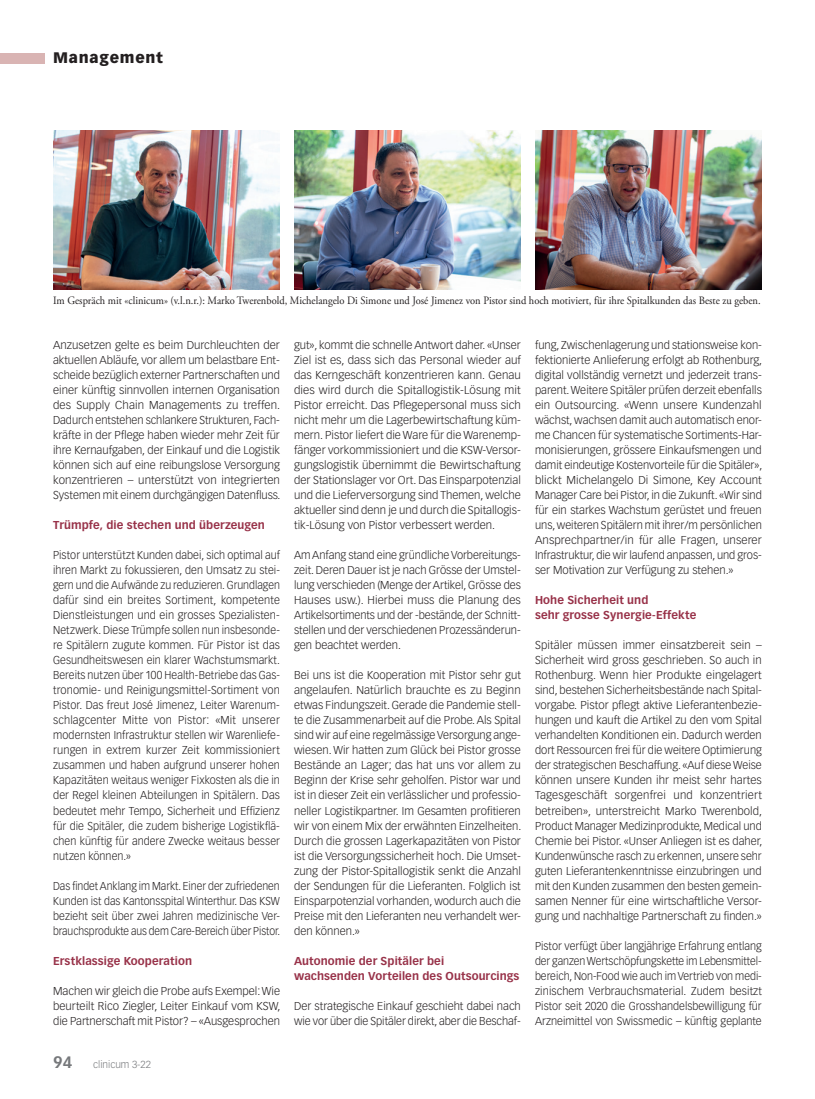
<style>
.page{position:relative;width:815px;height:1099px;background:#fff}
.page>*{position:absolute;margin:0;border:0;box-sizing:border-box;transform-origin:0 0}
.t1{font:900 15px "Vectora LT Std";letter-spacing:.05em;color:#231f20}
.Lauftext{font:300 11.25px/15px "Vectora LT Std";color:#231f20;text-align:justify}
.Lauftext-2{font:300 11.25px/15px "Vectora LT Std";color:#231f20;text-align:justify;scale:.96 1}
.Lauftext-3{font:300 11.25px/15px "Vectora LT Std";color:#231f20;text-align:justify;scale:.94 1}
.ZT_MM{font:700 11.25px/15px "Vectora LT Std";letter-spacing:.005em;color:#983249}
.Legende{font:11.25px "Adobe Garamond Pro";color:#231f20;scale:.93 1}
.t2{font:300 10px "Vectora LT Std";color:#76787b}
.s1{font-weight:700;font-size:16.25px}
</style>
<div class="page">
<div style="left:0;top:53px;width:45px;height:10px;background:#d9b4b3"></div>
<img style="left:535px;top:130px;width:227px;height:159px">
<img style="left:294px;top:130px;width:227px;height:159px">
<img style="left:53px;top:130px;width:227px;height:159px">
<h1 class="t1" style="left:53px;top:49px;width:111px">Management</h1>
<p class="Legende" style="left:53px;top:294px;width:762px">Im Gespräch mit «clinicum» (v.l.n.r.): Marko Twerenbold, Michelangelo Di Simone und José Jimenez von Pistor sind hoch motiviert, für ihre Spitalkunden das Beste zu geben.</p>
<p class="Lauftext" style="left:53px;top:338px;width:229px">Anzusetzen gelte es beim Durchleuchten der aktuellen Abläufe, vor allem um belastbare Ent&shy;scheide bezüglich externer Partnerschaften und einer künftig sinnvollen internen Organisation des Supply Chain Managements zu treffen.<br>Dadurch entstehen schlankere Strukturen, Fach&shy;kräfte in der Pflege haben wieder mehr Zeit für ihre Kernaufgaben, der Einkauf und die Logistik können sich auf eine reibungslose Versorgung konzentrieren – unterstützt von integrierten Systemen mit einem durchgängigen Datenfluss.</p>
<p class="ZT_MM" style="left:53px;top:518px;width:213px">Trümpfe, die stechen und überzeugen</p>
<p class="Lauftext-2" style="left:53px;top:548px;width:238px">Pistor unterstützt Kunden dabei, sich optimal auf ihren Markt zu fokussieren, den Umsatz zu stei&shy;gern und die Aufwände zu reduzieren. Grundlagen dafür sind ein breites Sortiment, kompetente Dienstleistungen und ein grosses Spezialisten-Netzwerk. Diese Trümpfe sollen nun insbesonde&shy;re Spitälern zugute kommen. Für Pistor ist das Gesundheitswesen ein klarer Wachstumsmarkt.<br>Bereits nutzen über 100 Health-Betriebe das Gas&shy;tronomie- und Reinigungsmittel-Sortiment von Pistor. Das freut José Jimenez, Leiter Warenum&shy;schlagcenter Mitte von Pistor: «Mit unserer modernsten Infrastruktur stellen wir Warenliefe&shy;rungen in extrem kurzer Zeit kommissioniert zusammen und haben aufgrund unserer hohen Kapazitäten weitaus weniger Fixkosten als die in der Regel kleinen Abteilungen in Spitälern. Das bedeutet mehr Tempo, Sicherheit und Effizienz für die Spitäler, die zudem bisherige Logistikflä&shy;chen künftig für andere Zwecke weitaus besser nutzen können.»</p>
<p class="Lauftext-3" style="left:53px;top:878px;width:243px">Das findet Anklang im Markt. Einer der zufriedenen Kunden ist das Kantonsspital Winterthur. Das KSW bezieht seit über zwei Jahren medizinische Ver&shy;brauchsprodukte aus dem Care-Bereich über Pistor.</p>
<p class="ZT_MM" style="left:53px;top:953px;width:141px">Erstklassige Kooperation</p>
<p class="Lauftext" style="left:53px;top:983px;width:229px">Machen wir gleich die Probe aufs Exempel: Wie beurteilt Rico Ziegler, Leiter Einkauf vom KSW, die Partnerschaft mit Pistor? – «Ausgesprochen</p>
<p class="Lauftext" style="left:535px;top:338px;width:229px">fung, Zwischenlagerung und stationsweise kon&shy;fektionierte Anlieferung erfolgt ab Rothenburg, digital vollständig vernetzt und jederzeit trans&shy;parent. Weitere Spitäler prüfen derzeit ebenfalls ein Outsourcing. «Wenn unsere Kundenzahl wächst, wachsen damit auch automatisch enor&shy;me Chancen für systematische Sortiments-Har&shy;monisierungen, grössere Einkaufsmengen und damit eindeutige Kostenvorteile für die Spitäler», blickt Michelangelo Di Simone, Key Account Manager Care bei Pistor, in die Zukunft. «Wir sind für ein starkes Wachstum gerüstet und freuen uns, weiteren Spitälern mit ihrer/m persönlichen Ansprechpartner/in für alle Fragen, unserer Infrastruktur, die wir laufend anpassen, und gros&shy;ser Motivation zur Verfügung zu stehen.»</p>
<p class="ZT_MM" style="left:535px;top:593px;width:163px">Hohe Sicherheit und<br>sehr grosse Synergie-Effekte</p>
<p class="Lauftext" style="left:535px;top:638px;width:229px">Spitäler müssen immer einsatzbereit sein – Sicherheit wird gross geschrieben. So auch in Rothenburg. Wenn hier Produkte eingelagert sind, bestehen Sicherheitsbestände nach Spital&shy;vorgabe. Pistor pflegt aktive Lieferantenbezie&shy;hungen und kauft die Artikel zu den vom Spital verhandelten Konditionen ein. Dadurch werden dort Ressourcen frei für die weitere Optimierung der strategischen Beschaffung. «Auf diese Weise können unsere Kunden ihr meist sehr hartes Tagesgeschäft sorgenfrei und konzentriert betreiben», unterstreicht Marko Twerenbold, Product Manager Medizinprodukte, Medical und Chemie bei Pistor. «Unser Anliegen ist es daher, Kundenwünsche rasch zu erkennen, unsere sehr guten Lieferantenkenntnisse einzubringen und mit den Kunden zusammen den besten gemein&shy;samen Nenner für eine wirtschaftliche Versor&shy;gung und nachhaltige Partnerschaft zu finden.»</p>
<p class="Lauftext-2" style="left:535px;top:938px;width:238px">Pistor verfügt über langjährige Erfahrung entlang der ganzen Wertschöpfungskette im Lebensmittel&shy;bereich, Non-Food wie auch im Vertrieb von medi&shy;zinischem Verbrauchsmaterial. Zudem besitzt Pistor seit 2020 die Grosshandelsbewilligung für Arzneimittel von Swissmedic – künftig geplante</p>
<p class="Lauftext" style="left:294px;top:338px;width:228px">gut», kommt die schnelle Antwort daher. «Unser Ziel ist es, dass sich das Personal wieder auf das Kerngeschäft konzentrieren kann. Genau dies wird durch die Spitallogistik-Lösung mit Pistor erreicht. Das Pflegepersonal muss sich nicht mehr um die Lagerbewirtschaftung küm&shy;mern. Pistor liefert die Ware für die Warenemp&shy;fänger vorkommissioniert und die KSW-Versor&shy;gungslogistik übernimmt die Bewirtschaftung der Stationslager vor Ort. Das Einsparpotenzial und die Lieferversorgung sind Themen, welche aktueller sind denn je und durch die Spitallogis&shy;tik-Lösung von Pistor verbessert werden.</p>
<p class="Lauftext" style="left:294px;top:548px;width:228px">Am Anfang stand eine gründliche Vorbereitungs&shy;zeit. Deren Dauer ist je nach Grösse der Umstel&shy;lung verschieden (Menge der Artikel, Grösse des Hauses usw.). Hierbei muss die Planung des Artikelsortiments und der -bestände, der Schnitt&shy;stellen und der verschiedenen Prozessänderun&shy;gen beachtet werden.</p>
<p class="Lauftext" style="left:294px;top:668px;width:229px">Bei uns ist die Kooperation mit Pistor sehr gut angelaufen. Natürlich brauchte es zu Beginn etwas Findungszeit. Gerade die Pandemie stell&shy;te die Zusammenarbeit auf die Probe. Als Spital sind wir auf eine regelmässige Versorgung ange&shy;wiesen. Wir hatten zum Glück bei Pistor grosse Bestände an Lager; das hat uns vor allem zu Beginn der Krise sehr geholfen. Pistor war und ist in dieser Zeit ein verlässlicher und professio&shy;neller Logistikpartner. Im Gesamten profitieren wir von einem Mix der erwähnten Einzelheiten.<br>Durch die grossen Lagerkapazitäten von Pistor ist die Versorgungssicherheit hoch. Die Umset&shy;zung der Pistor-Spitallogistik senkt die Anzahl der Sendungen für die Lieferanten. Folglich ist Einsparpotenzial vorhanden, wodurch auch die Preise mit den Lieferanten neu verhandelt wer&shy;den können.»</p>
<p class="ZT_MM" style="left:294px;top:953px;width:227px">Autonomie der Spitäler bei<br>wachsenden Vorteilen des Outsourcings</p>
<p class="Lauftext" style="left:294px;top:998px;width:228px">Der strategische Einkauf geschieht dabei nach wie vor über die Spitäler direkt, aber die Beschaf-</p>
<p class="t2" style="left:53px;top:1058px;width:99px"><span class="s1">94</span> clinicum 3-22</p>
</div>
